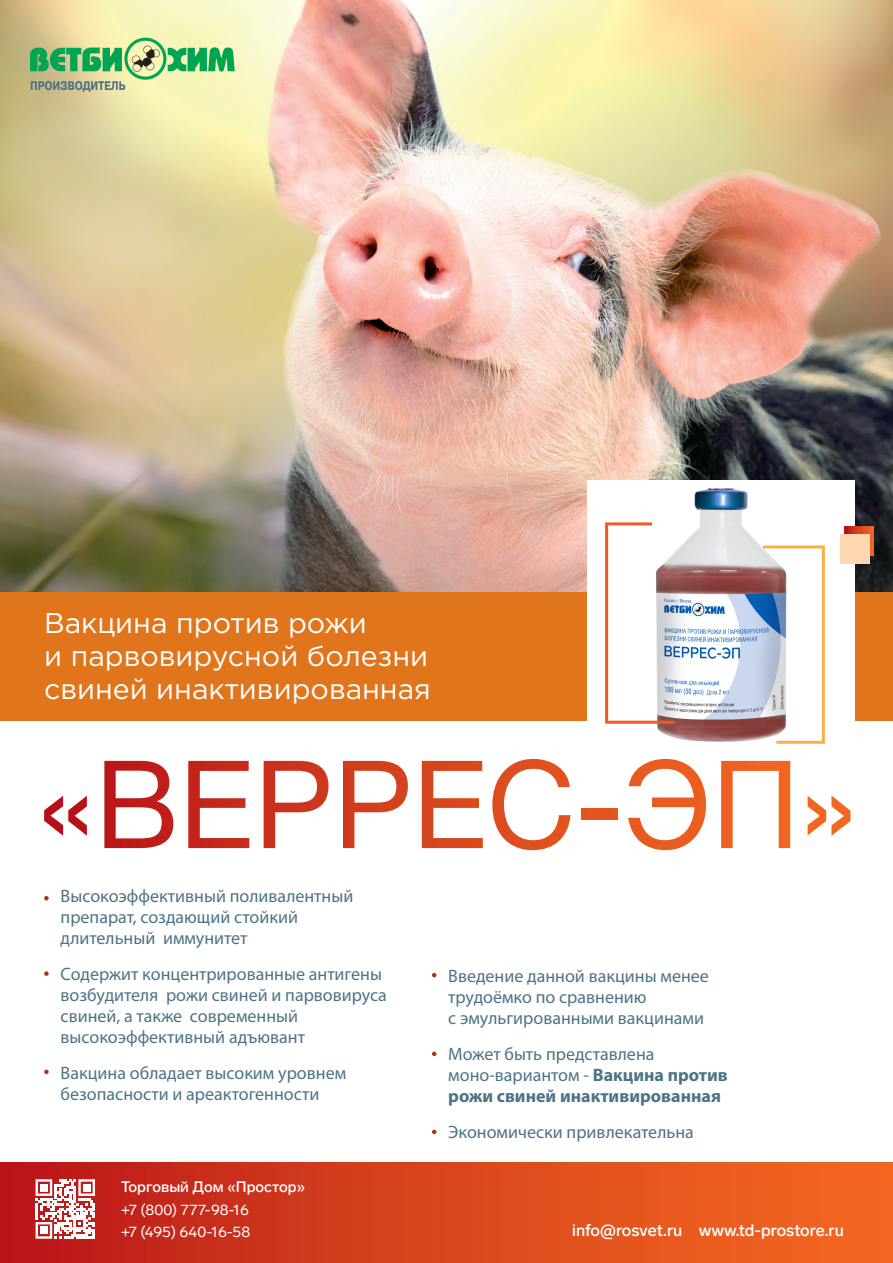
<style>
.page{position:relative;width:893px;height:1263px;background:#fff}
.page>*{position:absolute;margin:0;border:0;box-sizing:border-box;transform-origin:0 0}
.t1{font:28.5px/33px "Gotham Pro";color:#fff}
.t2{font:18px/21px "Myriad Pro";color:#4d7485}
.t3{font:700 18px/21px "Myriad Pro";color:#4d7485}
.t4{font:500 16.5px "Lab Grotesque";letter-spacing:-.005em;color:#fff}
.t5{font:15px/22.5px "Lab Grotesque";letter-spacing:.005em;color:#fff}
.t6{font:500 15px "Lab Grotesque";color:#fff}
.s1{font-weight:400}
</style>
<div class="page">
<img style="left:0;top:0;width:893px;height:592px">
<div style="left:0;top:592px;width:893px;height:129px;background:#e0751c"></div>
<svg style="left:30px;top:38px;width:205px;height:54px;background:#9ecb8e"></svg>
<svg style="left:44px;top:896px;width:5px;height:4px"></svg>
<svg style="left:44px;top:971px;width:5px;height:5px"></svg>
<svg style="left:44px;top:1070px;width:5px;height:4px"></svg>
<svg style="left:432px;top:973px;width:4px;height:4px"></svg>
<svg style="left:432px;top:1052px;width:4px;height:4px"></svg>
<svg style="left:432px;top:1130px;width:4px;height:4px"></svg>
<img style="left:588px;top:480px;width:267px;height:262px">
<svg style="left:605px;top:522px;width:69px;height:202px"></svg>
<svg style="left:763px;top:545px;width:62px;height:199px"></svg>
<svg style="left:845px;top:526px;width:29px;height:30px"></svg>
<div style="left:840px;top:535px;width:29px;height:29px;background:#fdd7b0"></div>
<svg style="left:44px;top:796px;width:43px;height:40px"></svg>
<svg style="left:104px;top:761px;width:69px;height:87px"></svg>
<svg style="left:188px;top:761px;width:61px;height:87px"></svg>
<svg style="left:264px;top:761px;width:64px;height:87px"></svg>
<svg style="left:343px;top:761px;width:65px;height:87px"></svg>
<svg style="left:422px;top:761px;width:61px;height:87px"></svg>
<svg style="left:492px;top:759px;width:78px;height:91px"></svg>
<div style="left:581px;top:809px;width:36px;height:10px;background:#e4551f"></div>
<svg style="left:628px;top:759px;width:78px;height:91px"></svg>
<svg style="left:721px;top:761px;width:69px;height:87px"></svg>
<svg style="left:808px;top:795px;width:42px;height:41px"></svg>
<div style="left:0;top:1163px;width:893px;height:100px;background:linear-gradient(to right,#ba1918,#f56d22)"></div>
<svg style="left:36px;top:1179px;width:59px;height:60px"></svg>
<div style="left:40px;top:1184px;width:7px;height:7px;background:#fff"></div>
<div style="left:83px;top:1184px;width:7px;height:7px;background:#fff"></div>
<div style="left:40px;top:1227px;width:7px;height:7px;background:#fff"></div>
<h1 class="t1" style="left:44px;top:606px;width:388px">Вакцина против рожи<br>и парвовирусной болезни свиней инактивированная</h1>
<p class="t2" style="left:61px;top:885px;width:294px">Высокоэффективный поливалентный препарат, создающий стойкий длительный иммунитет</p>
<p class="t2" style="left:61px;top:963px;width:328px">Содержит концентрированные антигены возбудителя рожи свиней и парвовируса свиней, а также современный высокоэффективный адъювант</p>
<p class="t2" style="left:61px;top:1062px;width:287px">Вакцина обладает высоким уровнем безопасности и ареактогенности</p>
<p class="t6" style="left:121px;top:1178px;width:186px">Торговый Дом «Простор»</p>
<p class="t5" style="left:121px;top:1198px;width:131px">+7 (800) 777-98-16 +7 (495) 640-16-58</p>
<p class="t2" style="left:448px;top:965px;width:262px">Введение данной вакцины менее трудоёмко по сравнению<br>с эмульгированными вакцинами</p>
<p class="t3" style="left:448px;top:1043px;width:281px"><span class="s1">Может быть представлена моно-вариантом -</span> Вакцина против рожи свиней инактивированная</p>
<p class="t2" style="left:448px;top:1121px;width:247px">Экономически привлекательна</p>
<p class="t4" style="left:572px;top:1220px;width:273px">info@rosvet.ru www.td-prostore.ru</p>
</div>
